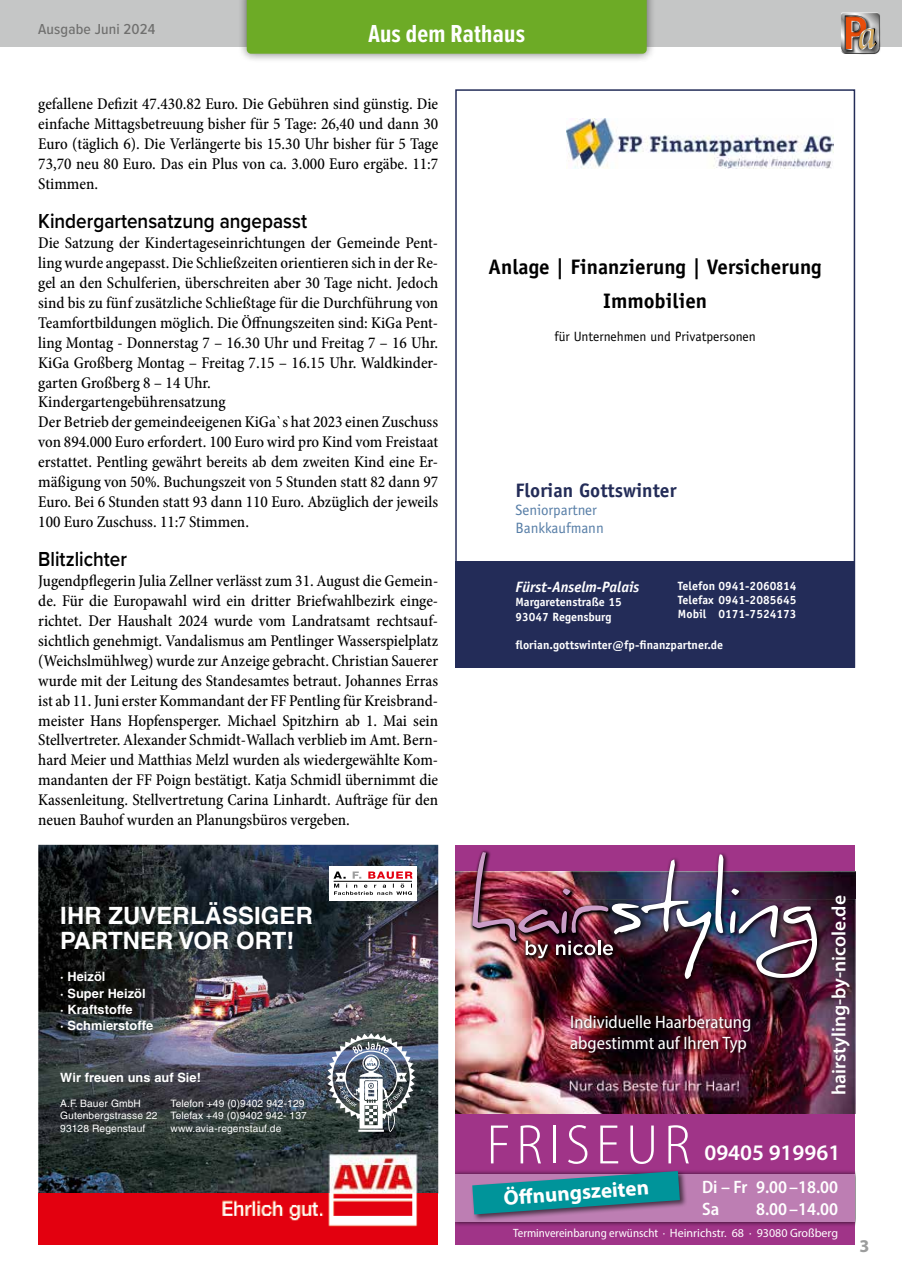
<style>
.page{position:relative;width:902px;height:1276px;background:#fff}
.page>*{position:absolute;margin:0;border:0;box-sizing:border-box;transform-origin:0 0}
.t1{font:300 semi-condensed 56.25px "Myriad Pro";letter-spacing:.11em;color:#fff}
.t2{font:700 25.5px "Proxima Nova Ex Cn";letter-spacing:.01em;color:#fff;scale:1.05 1}
.t3{font:700 23.85px/24.9px "Helvetica LT";letter-spacing:.005em;color:#fff}
.t4{font:600 22.2px "Myriad Pro";color:#fff}
.t5{font:700 21.15px "Myriad Pro";color:#fff}
.t6{font:700 21px/33.8px "Officina Sans Std";color:#000;text-align:center}
.t7{font:600 21px "Proxima Nova";color:#000;scale:.9 1}
.t8{font:600 19.5px "Myriad Pro";color:#fff}
.t9{font:700 19.5px "Officina Sans Std";color:#232c58}
.t10{font:semi-condensed 18px/21.6px "Myriad Pro";color:#fff}
.t11{font:600 semi-condensed 18px/21.6px "Myriad Pro";color:#fff}
.t12{font:700 18px "Myriad Pro";color:#9c9d9d}
.t13{font:500 condensed 16.5px/20px "Minion Pro";color:#000;text-align:justify}
.t14{font:15px/18px "Officina Sans Std";color:#577ea7}
.t15{font:italic 700 15px "Officina Sans Std";color:#fff}
.t16{font:500 15px "Proxima Nova Cond";letter-spacing:.01em;color:#6f6f6e;scale:1.05 1}
.t17{font:13.5px "Officina Sans Std";color:#000}
.t18{font:700 12.75px/16.6px "Helvetica LT";letter-spacing:.005em;color:#fff}
.t19{font:700 12px/14.4px "Officina Sans Std";color:#fff}
.t20{font:semi-condensed 12px "Myriad Pro";color:#fff}
.t21{font:10.2px/12.5px "Helvetica LT";letter-spacing:.01em;color:#fff}
.s1{font-stretch:normal}
</style>
<div class="page">
<div style="left:0;top:0;width:901px;height:47px;background:#c5c6c6"></div>
<div style="left:238px;top:0;width:418px;height:63px;background:#000;opacity:.5"></div>
<div style="left:247px;top:0;width:399px;height:54px;background:#6dab26"></div>
<div style="left:841px;top:14px;width:39px;height:40px;background:#000;opacity:.75"></div>
<div style="left:844px;top:15px;width:26px;height:39px;background:#000;opacity:.75"></div>
<div style="left:854px;top:24px;width:26px;height:30px;background:#000;opacity:.75"></div>
<svg style="left:840px;top:13px;width:39px;height:40px"></svg>
<img style="left:567px;top:118px;width:266px;height:50px">
<div style="left:455px;top:561px;width:400px;height:107px;background:#232c58"></div>
<div style="left:455px;top:89px;width:400px;height:579px;border:2px solid #232c58"></div>
<div style="left:455px;top:845px;width:400px;height:399px;background:#a03488"></div>
<div style="left:455px;top:1169px;width:400px;height:57px;background:#000;opacity:.7"></div>
<div style="left:455px;top:1174px;width:400px;height:47px;background:#bd7eb3"></div>
<img style="left:455px;top:899px;width:400px;height:215px">
<div style="left:469px;top:849px;width:53px;height:98px;background:#000;opacity:.75"></div>
<div style="left:608px;top:851px;width:215px;height:134px;background:#000;opacity:.75"></div>
<img style="left:730px;top:888px;width:87px;height:90px">
<img style="left:472px;top:852px;width:251px;height:126px">
<div style="left:569px;top:1014px;width:185px;height:42px;background:#000;opacity:.84"></div>
<div style="left:470px;top:1169px;width:217px;height:53px;background:#000;opacity:.6"></div>
<svg style="left:472px;top:1171px;width:207px;height:43px"></svg>
<img style="left:38px;top:845px;width:400px;height:348px">
<div style="left:38px;top:1193px;width:400px;height:51px;background:#e3000f"></div>
<img style="left:219px;top:1150px;width:202px;height:77px">
<div style="left:329px;top:866px;width:88px;height:34px;background:#fff"></div>
<svg style="left:333px;top:871px;width:79px;height:24px"></svg>
<svg style="left:327px;top:1033px;width:88px;height:99px"></svg>
<p class="t16" style="left:38px;top:18px;width:113px">Ausgabe Juni 2024</p>
<h2 class="t2" style="left:368px;top:15px;width:150px">Aus dem Rathaus</h2>
<p class="t13" style="left:38px;top:94px;width:401px">gefallene Defizit 47.430.82 Euro. Die Gebühren sind günstig. Die einfache Mittagsbetreuung bisher für 5 Tage: 26,40 und dann 30<br>Euro (täglich 6). Die Verlängerte bis 15.30 Uhr bisher für 5 Tage 73,70 neu 80 Euro. Das ein Plus von ca. 3.000 Euro ergäbe. 11:7<br>Stimmen.</p>
<p class="t7" style="left:38px;top:206px;width:300px">Kindergartensatzung angepasst</p>
<p class="t13" style="left:38px;top:233px;width:401px;text-align:left">Die Satzung der Kindertageseinrichtungen der Gemeinde Pent&shy;ling wurde angepasst. Die Schließzeiten orientieren sich in der Re&shy;gel an den Schulferien, überschreiten aber 30 Tage nicht. Jedoch sind bis zu fünf zusätzliche Schließtage für die Durchführung von Teamfortbildungen möglich. Die Öffnungszeiten sind: KiGa Pent&shy;ling Montag - Donnerstag 7 – 16.30 Uhr und Freitag 7 – 16 Uhr.<br>KiGa Großberg Montag – Freitag 7.15 – 16.15 Uhr. Waldkinder&shy;garten Großberg 8 – 14 Uhr.<br>Kindergartengebührensatzung<br>Der Betrieb der gemeindeeigenen KiGa`s hat 2023 einen Zuschuss von 894.000 Euro erfordert. 100 Euro wird pro Kind vom Freistaat erstattet. Pentling gewährt bereits ab dem zweiten Kind eine Er&shy;mäßigung von 50%. Buchungszeit von 5 Stunden statt 82 dann 97<br>Euro. Bei 6 Stunden statt 93 dann 110 Euro. Abzüglich der jeweils 100 Euro Zuschuss. 11:7 Stimmen.</p>
<p class="t7" style="left:38px;top:544px;width:100px">Blitzlichter</p>
<p class="t13" style="left:38px;top:571px;width:401px">Jugendpflegerin Julia Zellner verlässt zum 31. August die Gemein&shy;de. Für die Europawahl wird ein dritter Briefwahlbezirk einge&shy;richtet. Der Haushalt 2024 wurde vom Landratsamt rechtsauf&shy;sichtlich genehmigt. Vandalismus am Pentlinger Wasserspielplatz (Weichslmühlweg) wurde zur Anzeige gebracht. Christian Sauerer wurde mit der Leitung des Standesamtes betraut. Johannes Erras ist ab 11. Juni erster Kommandant der FF Pentling für Kreisbrand&shy;meister Hans Hopfensperger. Michael Spitzhirn ab 1. Mai sein Stellvertreter. Alexander Schmidt-Wallach verblieb im Amt. Bern&shy;hard Meier und Matthias Melzl wurden als wiedergewählte Kom&shy;mandanten der FF Poign bestätigt. Katja Schmidl übernimmt die Kassenleitung. Stellvertretung Carina Linhardt. Aufträge für den neuen Bauhof wurden an Planungsbüros vergeben.</p>
<p class="t6" style="left:488px;top:249px;width:334px">Anlage | Finanzierung | Versicherung<br>Immobilien</p>
<p class="t17" style="left:554px;top:328px;width:203px">für Unternehmen und Privatpersonen</p>
<p class="t9" style="left:515px;top:478px;width:163px">Florian Gottswinter</p>
<p class="t14" style="left:515px;top:501px;width:90px">Seniorpartner<br>Bankkaufmann</p>
<p class="t15" style="left:515px;top:577px;width:125px">Fürst-Anselm-Palais</p>
<p class="t19" style="left:515px;top:595px;width:108px">Margaretenstraße 15<br>93047 Regensburg</p>
<p class="t19" style="left:515px;top:638px;width:209px">florian.gottswinter@fp-finanzpartner.de</p>
<p class="t19" style="left:678px;top:578px;width:120px;text-align:justify">Telefon 0941-2060814<br>Telefax 0941-2085645<br>Mobil 0171-7524173</p>
<h3 class="t3" style="left:60px;top:903px;width:254px">IHR ZUVERLÄSSIGER<br>PARTNER VOR ORT!</h3>
<p class="t18" style="left:60px;top:968px;width:87px">· Heizöl<br>· Super Heizöl · Kraftstoffe</p>
<p class="t18" style="left:60px;top:1016px;width:94px">· Schmierstoffe</p>
<p class="t18" style="left:60px;top:1069px;width:142px">Wir freuen uns auf Sie!</p>
<p class="t21" style="left:60px;top:1097px;width:99px">A.F. Bauer GmbH<br>Gutenbergstrasse 22<br>93128 Regenstauf</p>
<p class="t21" style="left:170px;top:1097px;width:138px">Telefon +49 (0)9402 942-129<br>Telefax +49 (0)9402 942- 137 www.avia-regenstauf.de</p>
<p class="t10" style="left:570px;top:1010px;width:183px">Individuelle Haarberatung abgestimmt auf Ihren Typ</p>
<p class="t8" style="left:826px;top:1095px;width:201px;rotate:-90deg">hairstyling-by-nicole.de</p>
<h1 class="t1" style="left:486px;top:1111px;width:205px">FRISEUR</h1>
<p class="t5" style="left:502px;top:1183px;width:147px;rotate:-4deg">Öffnungszeiten</p>
<h3 class="t4" style="left:704px;top:1138px;width:137px">09405 919961</h3>
<p class="t11" style="left:702px;top:1176px;width:138px">Di – Fr 9.00–18.00<br>Sa</p>
<p class="t11" style="left:756px;top:1197px;width:84px">8.00–14.00</p>
<p class="t20" style="left:513px;top:1225px;width:326px">Terminvereinbarung erwünscht · <span class="s1">Heinrichstr. 68 · 93080 Großberg</span></p>
<p class="t12" style="left:859px;top:1233px;width:11px">3</p>
</div>
